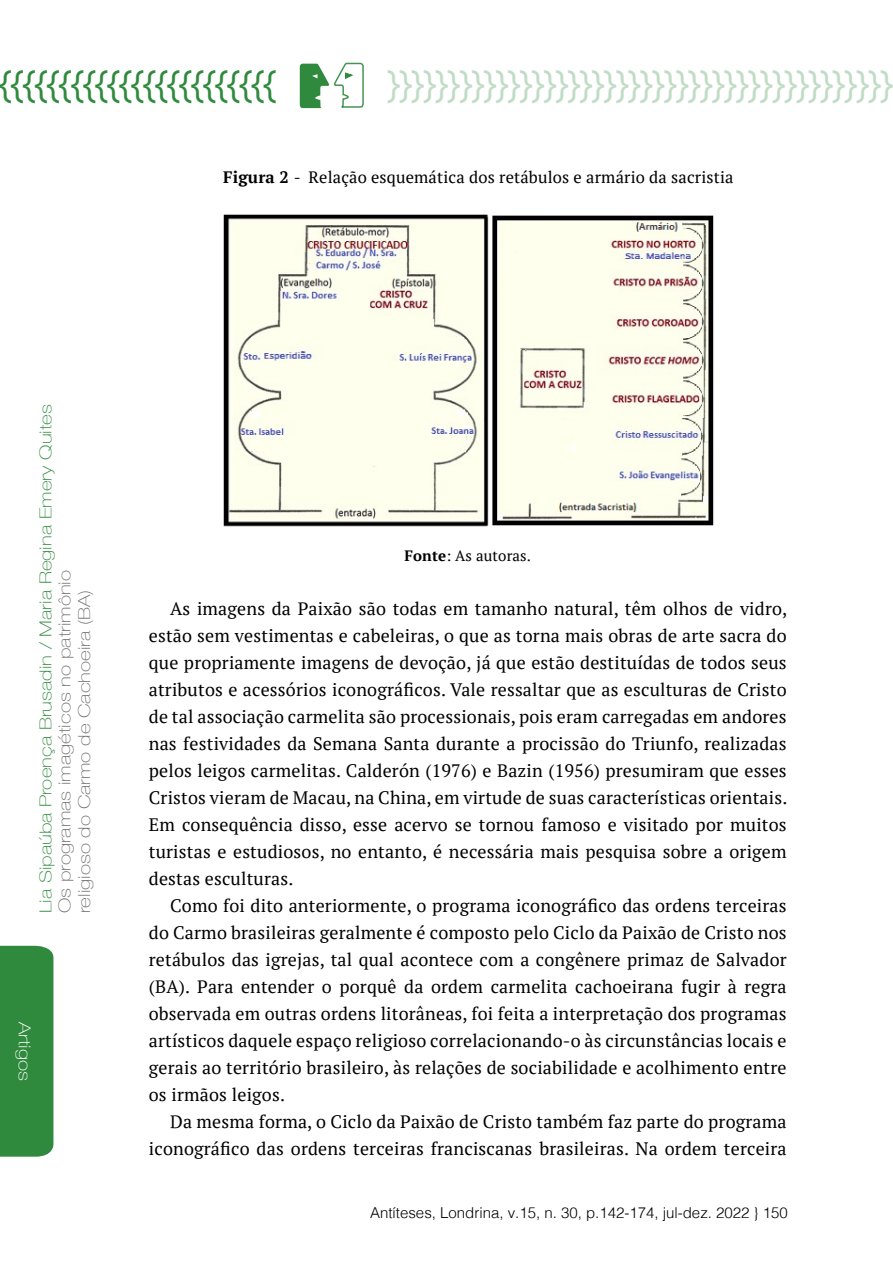
<style>
.page{position:relative;width:893px;height:1263px;background:#fff}
.page>*{position:absolute;margin:0;border:0;box-sizing:border-box;transform-origin:0 0}
.t1{font:36px "Helvetica";color:#c1dcc5}
.t2{font:18px/27px "PT Serif";letter-spacing:.01em;color:#000;text-align:justify}
.t3{font:100 16.5px/19.8px "Helvetica Neue";color:#706f6f;scale:1.25 1}
.t4{font:16.5px "PT Serif";letter-spacing:.01em;color:#000}
.t5{font:100 16.5px "Helvetica Neue";color:#308a3e;scale:1.25 1}
.t6{font:100 16.5px "Helvetica Neue";color:#fff;scale:1.25 1}
.t7{font:300 15px "Helvetica";color:#000}
.t8{font:15px "PT Serif";letter-spacing:.01em;color:#000}
.s1{font-weight:700}
</style>
<div class="page">
<div style="left:0;top:946px;width:53px;height:211px;background:#308a3e"></div>
<svg style="left:300px;top:62px;width:64px;height:46px"></svg>
<img style="left:223px;top:214px;width:491px;height:313px">
<h1 class="t1" style="left:387px;top:56px;width:507px">}}}}}}}}}}}}}}}}}}}}}}}}}}}}}}}}}}}}}}}}}}</h1>
<p class="t4" style="left:223px;top:166px;width:512px"><span class="s1">Figura 2</span> - Relação esquemática dos retábulos e armário da sacristia</p>
<p class="t5" style="left:33px;top:913px;width:408px;rotate:-90deg">Lia Sipaúba Proença Brusadin / Maria Regina Emery Quites</p>
<p class="t3" style="left:54px;top:913px;width:276px;rotate:-90deg">Os programas imagéticos no patrimônio religioso do Carmo de Cachoeira (BA)</p>
<p class="t6" style="left:37px;top:1021px;width:49px;rotate:90deg">Artigos</p>
<p class="t8" style="left:404px;top:546px;width:128px"><span class="s1">Fonte</span>: As autoras.</p>
<p class="t2" style="left:149px;top:595px;width:640px;text-indent:21px">As imagens da Paixão são todas em tamanho natural, têm olhos de vidro, estão sem vestimentas e cabeleiras, o que as torna mais obras de arte sacra do que propriamente imagens de devoção, já que estão destituídas de todos seus atributos e acessórios iconográficos. Vale ressaltar que as esculturas de Cristo de tal associação carmelita são processionais, pois eram carregadas em andores nas festividades da Semana Santa durante a procissão do Triunfo, realizadas pelos leigos carmelitas. Calderón (1976) e Bazin (1956) presumiram que esses Cristos vieram de Macau, na China, em virtude de suas características orientais.<br>Em consequência disso, esse acervo se tornou famoso e visitado por muitos turistas e estudiosos, no entanto, é necessária mais pesquisa sobre a origem destas esculturas.</p>
<p class="t2" style="left:149px;top:892px;width:639px;text-indent:21px">Como foi dito anteriormente, o programa iconográfico das ordens terceiras do Carmo brasileiras geralmente é composto pelo Ciclo da Paixão de Cristo nos retábulos das igrejas, tal qual acontece com a congênere primaz de Salvador (BA). Para entender o porquê da ordem carmelita cachoeirana fugir à regra observada em outras ordens litorâneas, foi feita a interpretação dos programas artísticos daquele espaço religioso correlacionando-o às circunstâncias locais e gerais ao território brasileiro, às relações de sociabilidade e acolhimento entre os irmãos leigos.</p>
<p class="t2" style="left:149px;top:1108px;width:639px;text-align:right">Da mesma forma, o Ciclo da Paixão de Cristo também faz parte do programa iconográfico das ordens terceiras franciscanas brasileiras. Na ordem terceira</p>
<p class="t7" style="left:370px;top:1200px;width:419px">Antíteses, Londrina, v.15, n. 30, p.142-174, jul-dez. 2022 } 150</p>
</div>
